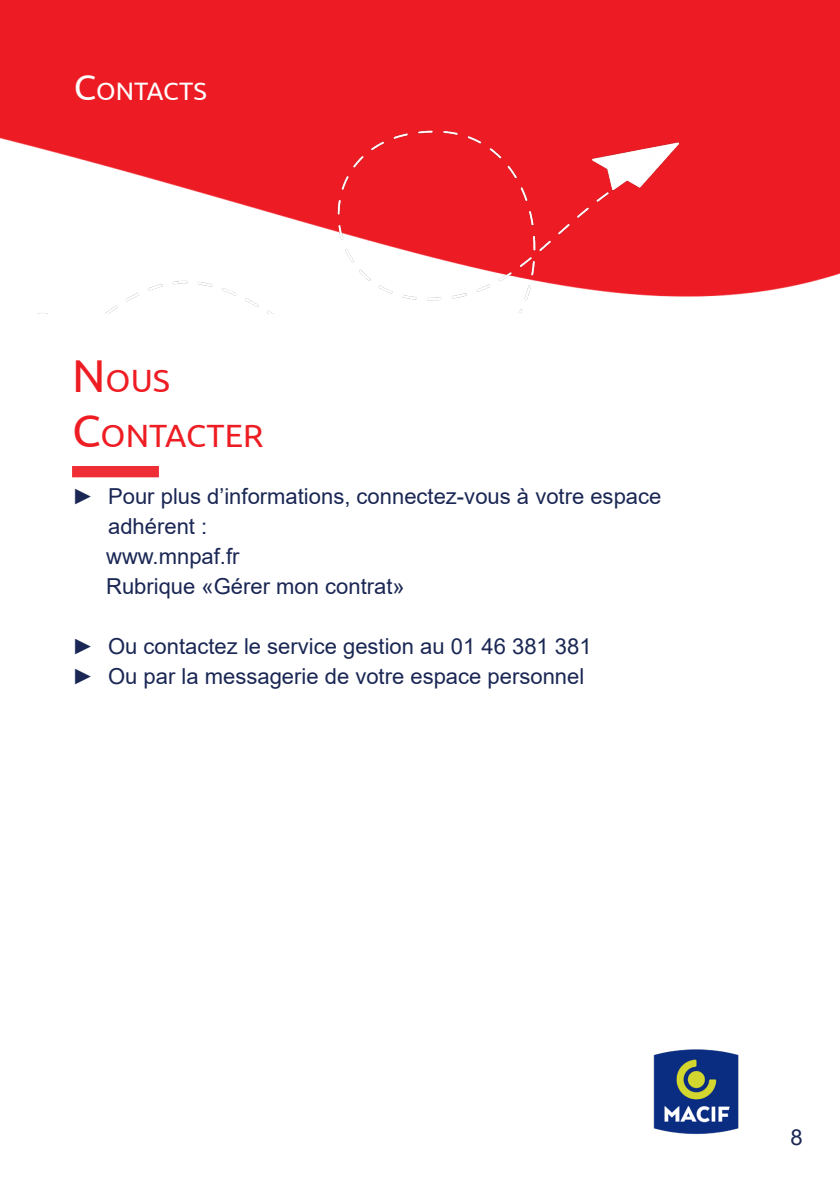
<style>
.page{position:relative;width:840px;height:1191px;background:#fff}
.page>*{position:absolute;margin:0;border:0;box-sizing:border-box;transform-origin:0 0}
.t1{font:32.2px "Ubuntu";color:#ee1d23}
.t2{font:25.2px "Ubuntu";color:#fff}
.t3{font:22px/30px "Arial";color:#1a2754}
.s1{font-size:36px}
.s2{font-size:46px}
.s3{font-weight:700}
</style>
<div class="page">
<div style="left:0;top:0;width:839px;height:314px;background:#ed1c24"></div>
<img style="left:0;top:72px;width:714px;height:241px">
<div style="left:72px;top:466px;width:87px;height:11px;background:#ee2d34"></div>
<img style="left:653px;top:1049px;width:86px;height:86px">
<p class="t2" style="left:74px;top:75px;width:134px"><span class="s1">C</span>ONTACTS</p>
<p class="t1" style="left:72px;top:360px;width:99px"><span class="s2">N</span> OUS</p>
<p class="t1" style="left:72px;top:416px;width:193px"><span class="s2">C</span>ONTACTER</p>
<p class="t3" style="left:108px;top:481px;width:554px;text-indent:-36px"><span class="s3">►</span> Pour plus d’informations, connectez-vous à votre espace adhérent :</p>
<p class="t3" style="left:106px;top:541px;width:135px">www.mnpaf.fr</p>
<p class="t3" style="left:106px;top:571px;width:300px">Rubrique «Gérer mon contrat»</p>
<p class="t3" style="left:72px;top:631px;width:521px"><span class="s3">►</span> Ou contactez le service gestion au 01 46 381 381</p>
<p class="t3" style="left:72px;top:661px;width:513px"><span class="s3">►</span> Ou par la messagerie de votre espace personnel</p>
<p class="t3" style="left:790px;top:1121px;width:14px">8</p>
</div>
